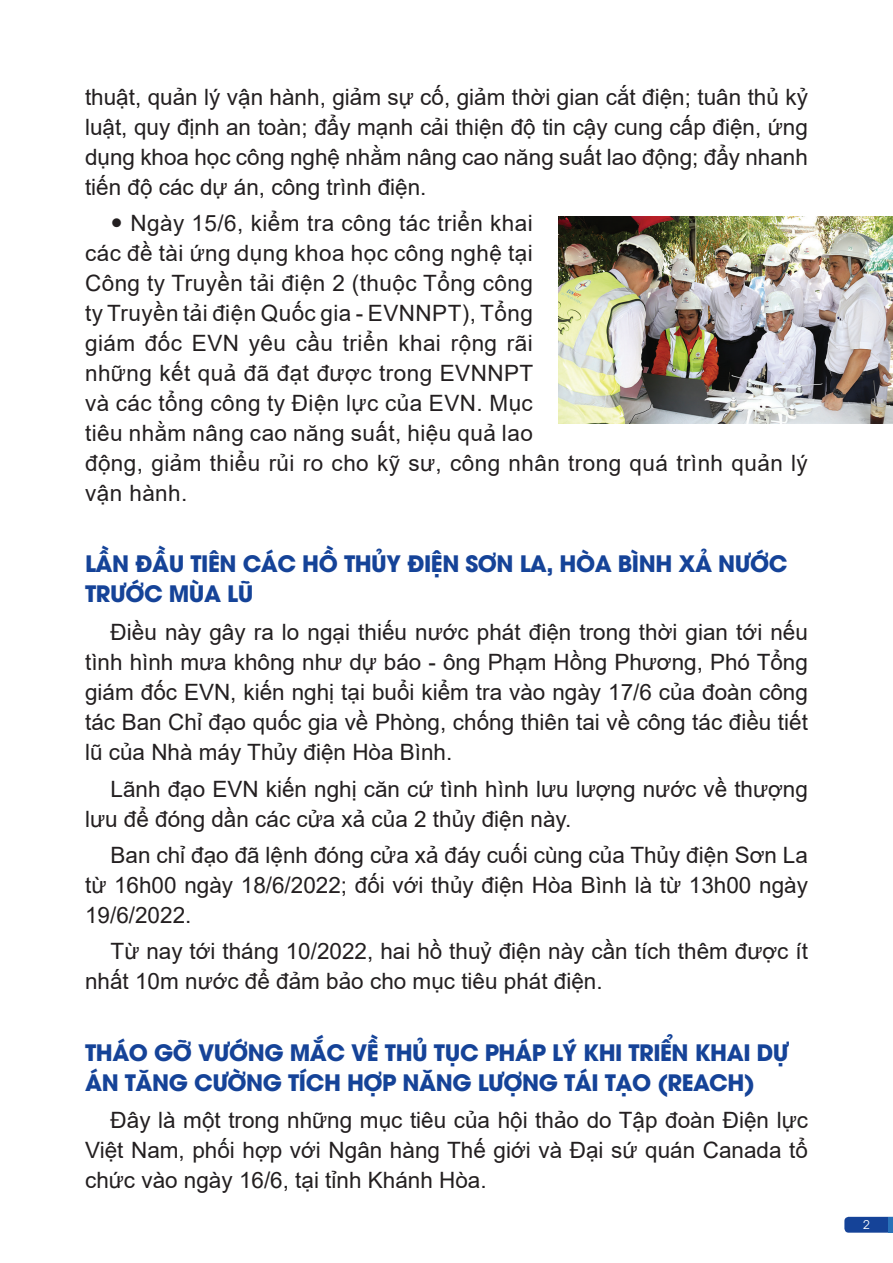
<style>
.page{position:relative;width:893px;height:1263px;background:#fff}
.page>*{position:absolute;margin:0;border:0;box-sizing:border-box;transform-origin:0 0}
.t1{font:22.5px/30px "Arial";color:#231f20;text-align:justify}
.t2{font:22.5px/30px "Arial";letter-spacing:.02em;color:#231f20}
.t3{font:700 22.5px/30px "UTM Avo";letter-spacing:-.02em;color:#154398}
.t4{font:12px "UTM Avo";color:#fff}
</style>
<div class="page">
<svg style="left:844px;top:1217px;width:45px;height:16px"></svg>
<hr style="left:889px;top:1217px;width:4px;height:16px;background:#2972b9">
<img style="left:558px;top:216px;width:335px;height:208px">
<p class="t1" style="left:85px;top:82px;width:724px">thuật, quản lý vận hành, giảm sự cố, giảm thời gian cắt điện; tuân thủ kỷ luật, quy định an toàn; đẩy mạnh cải thiện độ tin cậy cung cấp điện, ứng dụng khoa học công nghệ nhằm nâng cao năng suất lao động; đẩy nhanh tiến độ các dự án, công trình điện.</p>
<p class="t2" style="left:85px;top:208px;width:724px;text-indent:45px">Ngày 15/6, kiểm tra công tác triển khai<br>các đề tài ứng dụng khoa học công nghệ tại<br>Công ty Truyền tải điện 2 (thuộc Tổng công<br>ty Truyền tải điện Quốc gia - EVNNPT), Tổng<br>giám đốc EVN yêu cầu triển khai rộng rãi<br>những kết quả đã đạt được trong EVNNPT<br>và các tổng công ty Điện lực của EVN. Mục<br>tiêu nhằm nâng cao năng suất, hiệu quả lao<br>động, giảm thiểu rủi ro cho kỹ sư, công nhân trong quá trình quản lý vận hành.</p>
<p class="t3" style="left:85px;top:547px;width:700px">LẦN ĐẦU TIÊN CÁC HỒ THỦY ĐIỆN SƠN LA, HÒA BÌNH XẢ NƯỚC<br>TRƯỚC MÙA LŨ</p>
<p class="t1" style="left:85px;top:617px;width:724px;text-indent:26px">Điều này gây ra lo ngại thiếu nước phát điện trong thời gian tới nếu tình hình mưa không như dự báo - ông Phạm Hồng Phương, Phó Tổng giám đốc EVN, kiến nghị tại buổi kiểm tra vào ngày 17/6 của đoàn công tác Ban Chỉ đạo quốc gia về Phòng, chống thiên tai về công tác điều tiết lũ của Nhà máy Thủy điện Hòa Bình.</p>
<p class="t1" style="left:85px;top:773px;width:724px;text-indent:26px">Lãnh đạo EVN kiến nghị căn cứ tình hình lưu lượng nước về thượng lưu để đóng dần các cửa xả của 2 thủy điện này.</p>
<p class="t1" style="left:85px;top:840px;width:724px;text-indent:26px">Ban chỉ đạo đã lệnh đóng cửa xả đáy cuối cùng của Thủy điện Sơn La từ 16h00 ngày 18/6/2022; đối với thủy điện Hòa Bình là từ 13h00 ngày 19/6/2022.</p>
<p class="t1" style="left:85px;top:936px;width:724px;text-indent:26px">Từ nay tới tháng 10/2022, hai hồ thuỷ điện này cần tích thêm được ít nhất 10m nước để đảm bảo cho mục tiêu phát điện.</p>
<p class="t3" style="left:85px;top:1035px;width:705px">THÁO GỠ VƯỚNG MẮC VỀ THỦ TỤC PHÁP LÝ KHI TRIỂN KHAI DỰ<br>ÁN TĂNG CƯỜNG TÍCH HỢP NĂNG LƯỢNG TÁI TẠO (REACH)</p>
<p class="t1" style="left:85px;top:1105px;width:724px;text-indent:26px">Đây là một trong những mục tiêu của hội thảo do Tập đoàn Điện lực Việt Nam, phối hợp với Ngân hàng Thế giới và Đại sứ quán Canada tổ chức vào ngày 16/6, tại tỉnh Khánh Hòa.</p>
<p class="t4" style="left:863px;top:1215px;width:8px">2</p>
</div>
